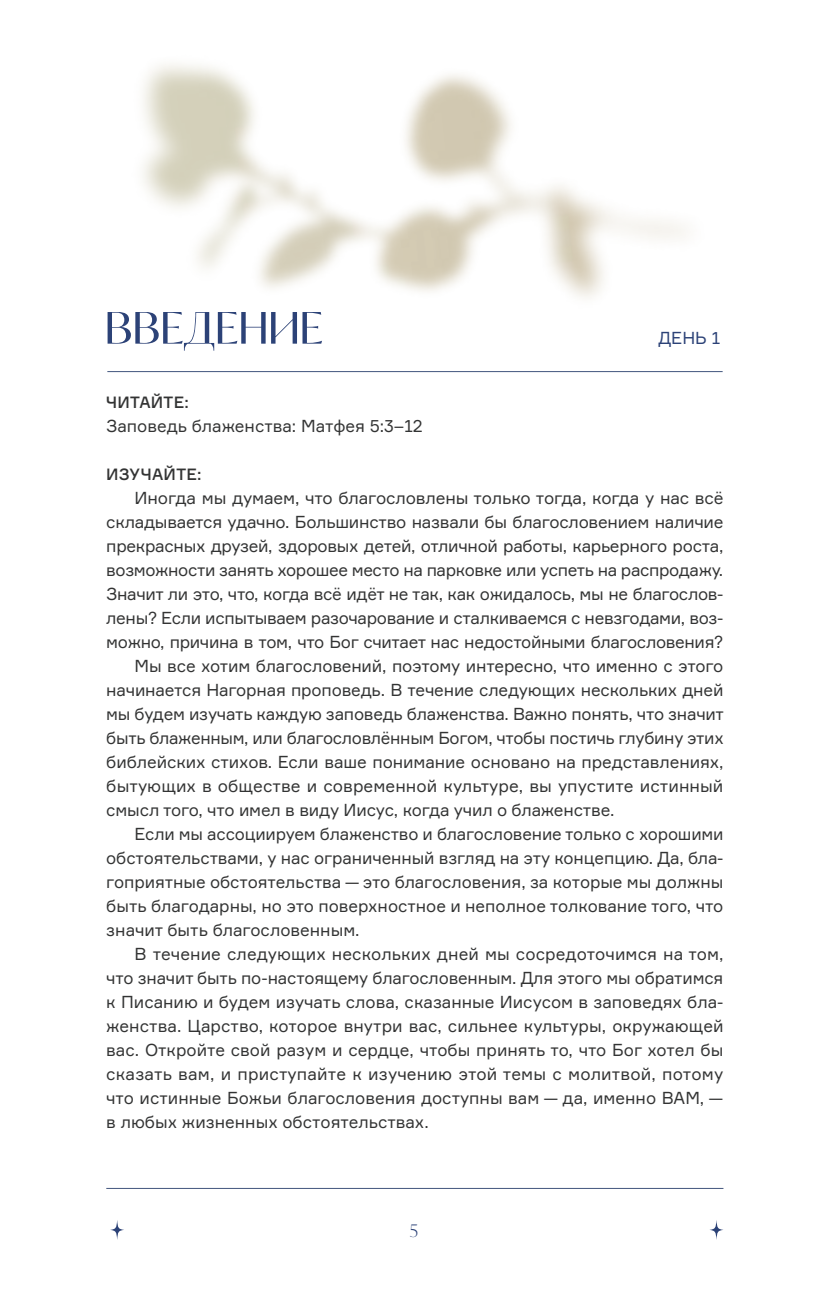
<style>
.page{position:relative;width:828px;height:1296px;background:#fff}
.page>*{position:absolute;margin:0;border:0;box-sizing:border-box;transform-origin:0 0}
.t1{font:300 17.2px "Ivy Mode";color:#2c4277}
.t2{font:17px "Formular";letter-spacing:-.01em;color:#333434}
.t3{font:17px "Formular";letter-spacing:.01em;color:#333434}
.t4{font:17px "Formular";color:#2c4277}
.t5{font:500 16px "Formular";letter-spacing:.02em;color:#333434}
</style>
<div class="page">
<svg style="left:110px;top:1220px;width:14px;height:20px"></svg>
<svg style="left:709px;top:1220px;width:14px;height:20px"></svg>
<hr style="left:106px;top:1188px;width:617px;height:1px;background:#42557d">
<hr style="left:107px;top:371px;width:616px;height:1px;background:#42557d">
<svg style="left:303px;top:312px;width:19px;height:32px"></svg>
<svg style="left:108px;top:312px;width:189px;height:39px"></svg>
<p class="t4" style="left:658px;top:327px;width:63px">ДЕНЬ 1</p>
<p class="t5" style="left:106px;top:392px;width:84px">ЧИТАЙТЕ:</p>
<p class="t2" style="left:106px;top:416px;width:318px">Заповедь блаженства: Матфея 5:3–12</p>
<p class="t5" style="left:106px;top:464px;width:97px">ИЗУЧАЙТЕ:</p>
<p class="t2" style="left:135px;top:488px;width:591px">Иногда мы думаем, что благословлены только тогда, когда у нас всё</p>
<p class="t2" style="left:106px;top:512px;width:619px">складывается удачно. Большинство назвали бы благословением наличие</p>
<p class="t2" style="left:106px;top:536px;width:619px">прекрасных друзей, здоровых детей, отличной работы, карьерного роста,</p>
<p class="t2" style="left:106px;top:560px;width:619px">возможности занять хорошее место на парковке или успеть на распродажу.</p>
<p class="t2" style="left:106px;top:584px;width:619px">Значит ли это, что, когда всё идёт не так, как ожидалось, мы не благослов-</p>
<p class="t2" style="left:106px;top:608px;width:619px">лены? Если испытываем разочарование и сталкиваемся с невзгодами, воз-</p>
<p class="t2" style="left:106px;top:632px;width:619px">можно, причина в том, что Бог считает нас недостойными благословения?</p>
<p class="t2" style="left:135px;top:656px;width:590px">Мы все хотим благословений, поэтому интересно, что именно с этого</p>
<p class="t2" style="left:106px;top:680px;width:619px">начинается Нагорная проповедь. В течение следующих нескольких дней</p>
<p class="t2" style="left:106px;top:704px;width:619px">мы будем изучать каждую заповедь блаженства. Важно понять, что значит</p>
<p class="t2" style="left:106px;top:728px;width:619px">быть блаженным, или благословлённым Богом, чтобы постичь глубину этих</p>
<p class="t2" style="left:106px;top:752px;width:619px">библейских стихов. Если ваше понимание основано на представлениях,</p>
<p class="t2" style="left:106px;top:776px;width:619px">бытующих в обществе и современной культуре, вы упустите истинный</p>
<p class="t2" style="left:106px;top:800px;width:510px">смысл того, что имел в виду Иисус, когда учил о блаженстве.</p>
<p class="t2" style="left:135px;top:824px;width:591px">Если мы ассоциируем блаженство и благословение только с хорошими</p>
<p class="t2" style="left:106px;top:848px;width:619px">обстоятельствами, у нас ограниченный взгляд на эту концепцию. Да, бла-</p>
<p class="t2" style="left:106px;top:872px;width:619px">гоприятные обстоятельства — это благословения, за которые мы должны</p>
<p class="t2" style="left:106px;top:896px;width:619px">быть благодарны, но это поверхностное и неполное толкование того, что</p>
<p class="t2" style="left:106px;top:920px;width:255px">значит быть благословенным.</p>
<p class="t2" style="left:135px;top:944px;width:591px">В течение следующих нескольких дней мы сосредоточимся на том,</p>
<p class="t2" style="left:106px;top:968px;width:619px">что значит быть по-настоящему благословенным. Для этого мы обратимся</p>
<p class="t2" style="left:106px;top:992px;width:619px">к Писанию и будем изучать слова, сказанные Иисусом в заповедях бла-</p>
<p class="t2" style="left:106px;top:1016px;width:619px">женства. Царство, которое внутри вас, сильнее культуры, окружающей</p>
<p class="t2" style="left:106px;top:1040px;width:619px">вас. Откройте свой разум и сердце, чтобы принять то, что Бог хотел бы</p>
<p class="t3" style="left:106px;top:1064px;width:618px">сказать вам, и приступайте к изучению этой темы с молитвой, потому</p>
<p class="t2" style="left:106px;top:1088px;width:619px">что истинные Божьи благословения доступны вам — да, именно ВАМ, —</p>
<p class="t2" style="left:106px;top:1112px;width:324px">в любых жизненных обстоятельствах.</p>
<p class="t1" style="left:410px;top:1219px;width:10px">5</p>
</div>
